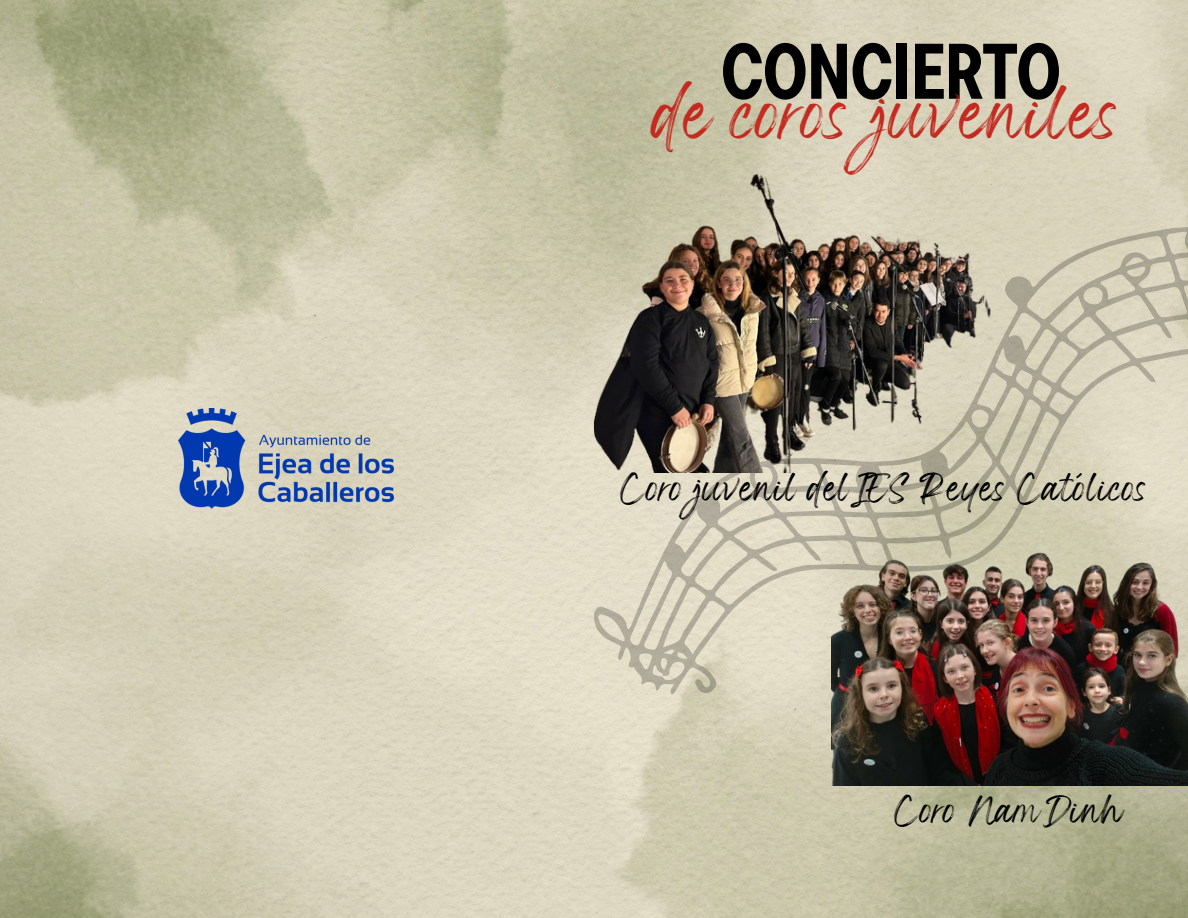
<style>
.page{position:relative;width:1188px;height:918px;background:#fff}
.page>*{position:absolute;margin:0;border:0;box-sizing:border-box;transform-origin:0 0}
.t1{font:700 78.6px "TT Commons Pro Cond";letter-spacing:-.02em;color:#000}
.t2{font:41.25px "Wonderful Branding";color:#c32b20}
.t3{font:21.6px "Wonderful Branding";color:#000}
.t4{font:21.3px "Wonderful Branding";color:#000}
</style>
<div class="page">
<img style="left:0;top:0;width:1188px;height:918px">
<img style="left:179px;top:409px;width:215px;height:100px">
<svg style="left:594px;top:223px;width:594px;height:472px;background:#d5cfb9"></svg>
<img style="left:576px;top:103px;width:492px;height:369px">
<img style="left:832px;top:541px;width:355px;height:244px">
<p class="t1" style="left:720px;top:20px;width:343px">CONCIERTO</p>
<p class="t2" style="left:657px;top:105px;width:470px">de coros juveniles</p>
<p class="t3" style="left:623px;top:483px;width:529px">Coro juvenil del IES Reyes Católicos</p>
<p class="t4" style="left:897px;top:805px;width:228px">Coro Nam Dinh</p>
</div>
